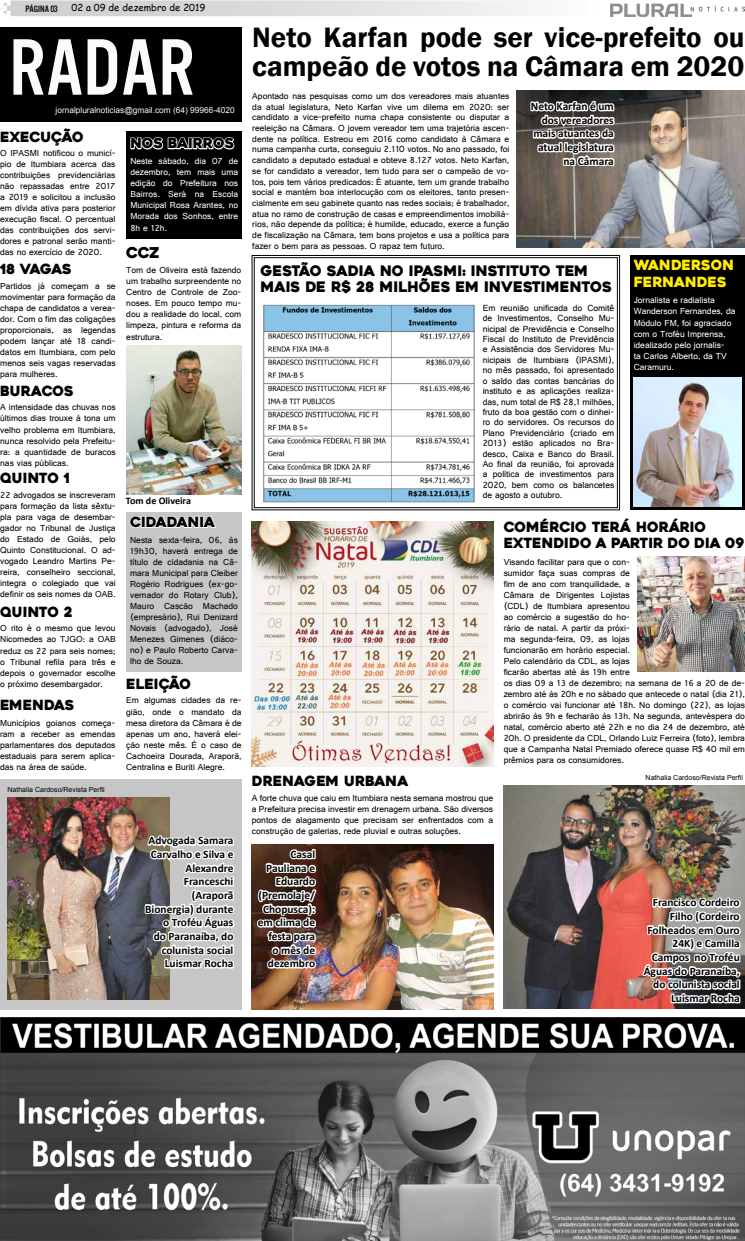
<style>
.page{position:relative;width:745px;height:1241px;background:#fff}
.page>*{position:absolute;margin:0;border:0;box-sizing:border-box;transform-origin:0 0}
.t1{font:83.12px "U.S.101";color:#fbfbfb}
.t2{font:600 28.88px/28.9px "Franklin Gothic";color:#000}
.t3{font:14.88px "Heavitas";color:#000}
.t4{font:14.44px/16.6px "Heavitas";color:#000}
.t5{font:14px/16.8px "Heavitas";color:#000}
.t6{font:14px/16.8px "Heavitas";color:#ffed00}
.t7{font:14px "Heavitas";letter-spacing:-.02em;color:#000}
.t8{font:700 11.38px/13.7px "Calibri";color:#000;text-align:right}
.t9{font:700 10.06px "Calibri";color:#000}
.t10{font:9.62px "Comic Sans MS";color:#000}
.t11{font:9.62px "U.S.101";color:#000}
.t12{font:9.36px/10.4px "Gautami";color:#000;text-align:justify}
.t13{font:9.19px/11px "Gautami";color:#000;text-align:justify}
.t14{font:9.19px/11px "Gautami";color:#fff;text-align:justify}
.t15{font:8.31px "Arial";color:#f8f8f8}
.t16{font:7px "Arial";color:#000}
</style>
<div class="page">
<img style="left:516px;top:91px;width:228px;height:157px">
<svg style="left:251px;top:255px;width:368px;height:255px"></svg>
<div style="left:254px;top:257px;width:363px;height:251px;border:1px solid #000"></div>
<img style="left:610px;top:3px;width:134px;height:14px">
<svg style="left:3px;top:0;width:521px;height:16px;background:#dedede"></svg>
<div style="left:126px;top:131px;width:116px;height:108px;background:#000"></div>
<div style="left:1px;top:27px;width:241px;height:95px;background:#000"></div>
<svg style="left:130px;top:137px;width:105px;height:13px"></svg>
<div style="left:629px;top:255px;width:115px;height:255px;background:#000"></div>
<img style="left:0;top:1017px;width:744px;height:223px">
<div style="left:126px;top:511px;width:115px;height:160px;background:#c6c6c6"></div>
<svg style="left:128px;top:511px;width:89px;height:18px"></svg>
<div style="left:0;top:779px;width:241px;height:230px;background:#c6c6c6"></div>
<img style="left:261px;top:302px;width:214px;height:201px">
<img style="left:7px;top:797px;width:162px;height:201px">
<svg style="left:140px;top:821px;width:95px;height:149px"></svg>
<img style="left:126px;top:345px;width:115px;height:149px">
<svg style="left:527px;top:90px;width:89px;height:78px"></svg>
<img style="left:633px;top:377px;width:107px;height:129px">
<img style="left:252px;top:521px;width:241px;height:244px">
<img style="left:637px;top:556px;width:107px;height:115px">
<img style="left:503px;top:785px;width:241px;height:223px">
<img style="left:640px;top:895px;width:102px;height:110px">
<img style="left:252px;top:844px;width:241px;height:165px">
<img style="left:255px;top:846px;width:63px;height:124px">
<p class="t11" style="left:25px;top:3px;width:34px">PÁGINA 03</p>
<p class="t10" style="left:71px;top:1px;width:135px">02 a 09 de dezembro de 2019</p>
<h1 class="t1" style="left:9px;top:23px;width:187px">RADAR</h1>
<p class="t15" style="left:55px;top:105px;width:180px">jornalpluralnoticias@gmail.com (64) 99966-4020</p>
<h3 class="t5" style="left:130px;top:135px;width:105px">NOS BAIRROS</h3>
<p class="t14" style="left:130px;top:156px;width:109px">Neste sábado, dia 07 de dezembro, tem mais uma edição do Prefeitura nos Bairros. Será na Escola Municipal Rosa Arantes, no Morada dos Sonhos, entre 8h e 12h.</p>
<h3 class="t7" style="left:0;top:128px;width:85px">EXECUÇÃO</h3>
<p class="t13" style="left:0;top:147px;width:117px">O IPASMI notificou o municí&shy;pio de Itumbiara acerca das contribuições previdenciárias não repassadas entre 2017 a 2019 e solicitou a inclusão em dívida ativa para posterior execução fiscal. O percentual das contribuições dos servi&shy;dores e patronal serão manti&shy;das no exercício de 2020.</p>
<h3 class="t3" style="left:126px;top:244px;width:35px">CCZ</h3>
<p class="t13" style="left:126px;top:264px;width:116px">Tom de Oliveira está fazendo um trabalho surpreendente no Centro de Controle de Zoo&shy;noses. Em pouco tempo mu&shy;dou a realidade do local, com limpeza, pintura e reforma da estrutura.</p>
<h3 class="t5" style="left:0;top:261px;width:73px">18 VAGAS</h3>
<p class="t13" style="left:0;top:280px;width:117px">Partidos já começam a se movimentar para formação da chapa de candidatos a verea&shy;dor. Com o fim das coligações proporcionais, as legendas podem lançar até 18 candi&shy;datos em Itumbiara, com pelo menos seis vagas reservadas para mulheres.</p>
<h3 class="t5" style="left:0;top:382px;width:75px">BURACOS</h3>
<p class="t13" style="left:0;top:401px;width:117px">A intensidade das chuvas nos últimos dias trouxe à tona um velho problema em Itumbiara, nunca resolvido pela Prefeitu&shy;ra: a quantidade de buracos nas vias públicas.</p>
<h3 class="t5" style="left:0;top:470px;width:71px">QUINTO 1</h3>
<p class="t13" style="left:0;top:489px;width:117px">22 advogados se inscreveram para formação da lista sêxtu&shy;pla para vaga de desembar&shy;gador no Tribunal de Justiça do Estado de Goiás, pelo Quinto Constitucional. O ad&shy;vogado Leandro Martins Pe&shy;reira, conselheiro seccional, integra o colegiado que vai definir os seis nomes da OAB.</p>
<h3 class="t5" style="left:0;top:603px;width:74px">QUINTO 2</h3>
<p class="t13" style="left:0;top:622px;width:117px">O rito é o mesmo que levou Nicomedes ao TJGO: a OAB reduz os 22 para seis nomes; o Tribunal refila para três e depois o governador escolhe o próximo desembargador.</p>
<h3 class="t5" style="left:0;top:696px;width:76px">EMENDAS</h3>
<p class="t13" style="left:0;top:716px;width:117px">Municípios goianos começa&shy;ram a receber as emendas parlamentares dos deputados estaduais para serem aplica&shy;das na área de saúde.</p>
<p class="t16" style="left:7px;top:784px;width:99px">Nathalia Cardoso/Revista Perfil</p>
<p class="t9" style="left:126px;top:494px;width:67px">Tom de Oliveira</p>
<h3 class="t5" style="left:130px;top:513px;width:86px">CIDADANIA</h3>
<p class="t13" style="left:130px;top:534px;width:109px">Nesta sexta-feira, 06, às 19h30, haverá entrega de título de cidadania na Câ&shy;mara Municipal para Cleiber Rogério Rodrigues (ex-go&shy;vernador do Rotary Club), Mauro Cascão Machado (empresário), Rui Denizard Novais (advogado), José Menezes Gimenes (diáco&shy;no) e Paulo Roberto Carva&shy;lho de Souza.</p>
<h3 class="t5" style="left:126px;top:675px;width:66px">ELEIÇÃO</h3>
<p class="t13" style="left:126px;top:694px;width:117px">Em algumas cidades da re&shy;gião, onde o mandato da mesa diretora da Câmara é de apenas um ano, haverá elei&shy;ção neste mês. É o caso de Cachoeira Dourada, Araporã, Centralina e Buriti Alegre.</p>
<p class="t8" style="left:145px;top:833px;width:90px">Advogada Samara<br>Carvalho e Silva e<br>Alexandre<br>Franceschi (Araporã<br>Bionergia) durante o Troféu Águas<br>do Paranaíba, do colunista social<br>Luismar Rocha</p>
<h2 class="t2" style="left:252px;top:23px;width:493px">Neto Karfan pode ser vice-prefeito ou campeão de votos na Câmara em 2020</h2>
<p class="t13" style="left:252px;top:91px;width:258px;line-height:10.7px">Apontado nas pesquisas como um dos vereadores mais atuantes da atual legislatura, Neto Karfan vive um dilema em 2020: ser candidato a vice-prefeito numa chapa consistente ou disputar a reeleição na Câmara. O jovem vereador tem uma trajetória ascen&shy;dente na política. Estreou em 2016 como candidato à Câmara e numa campanha curta, conseguiu 2.110 votos. No ano passado, foi candidato a deputado estadual e obteve 8.127 votos. Neto Karfan, se for candidato a vereador, tem tudo para ser o campeão de vo&shy;tos, pois tem vários predicados: É atuante, tem um grande trabalho social e mantém boa interlocução com os eleitores, tanto presen&shy;cialmente em seu gabinete quanto nas redes sociais; é trabalhador, atua no ramo de construção de casas e empreendimentos imobiliá&shy;rios, não depende da política; é humilde, educado, exerce a função de fiscalização na Câmara, tem bons projetos e usa a política para fazer o bem para as pessoas. O rapaz tem futuro.</p>
<p class="t8" style="left:530px;top:99px;width:84px">Neto Karfan é um dos vereadores mais atuantes da atual legislatura na Câmara</p>
<h3 class="t4" style="left:260px;top:262px;width:353px">GESTÃO SADIA NO IPASMI: INSTITUTO TEM<br>MAIS DE R$ 28 MILHÕES EM INVESTIMENTOS</h3>
<p class="t12" style="left:482px;top:302px;width:133px">Em reunião unificada do Comitê de Investimentos, Conselho Mu&shy;nicipal de Previdência e Conselho Fiscal do Instituto de Previdência e Assistência dos Servidores Mu&shy;nicipais de Itumbiara (IPASMI), no mês passado, foi apresentado o saldo das contas bancárias do instituto e as aplicações realiza&shy;das, num total de R$ 28,1 milhões, fruto da boa gestão com o dinhei&shy;ro do servidores. Os recursos do Plano Previdenciário (criado em 2013) estão aplicados no Bra&shy;desco, Caixa e Banco do Brasil.<br>Ao final da reunião, foi aprovada a política de investimentos para 2020, bem como os balancetes de agosto a outubro.</p>
<h3 class="t6" style="left:633px;top:256px;width:102px">WANDERSON<br>FERNANDES</h3>
<p class="t14" style="left:633px;top:295px;width:103px;text-align:left">Jornalista e radialista<br>Wanderson Fernandes, da<br>Módulo FM, foi agraciado com o Troféu Imprensa, idealizado pelo jornalis-<br>ta Carlos Alberto, da TV<br>Caramuru.</p>
<h3 class="t5" style="left:252px;top:772px;width:158px">DRENAGEM URBANA</h3>
<p class="t13" style="left:252px;top:791px;width:243px">A forte chuva que caiu em Itumbiara nesta semana mostrou que a Prefeitura precisa investir em drenagem urbana. São diversos pontos de alagamento que precisam ser enfrentados com a construção de galerias, rede pluvial e outras soluções.</p>
<p class="t8" style="left:258px;top:847px;width:59px">Casal<br>Pauliana e<br>Eduardo (Premolaje/<br>Chopusca): em clima de festa para<br>o mês de dezembro</p>
<h3 class="t5" style="left:503px;top:518px;width:242px">COMÉRCIO TERÁ HORÁRIO<br>EXTENDIDO A PARTIR DO DIA 09</h3>
<p class="t13" style="left:503px;top:556px;width:243px;text-align:left">Visando facilitar para que o con-<br>sumidor faça suas compras de<br>fim de ano com tranquilidade, a<br>Câmara de Dirigentes Lojistas<br>(CDL) de Itumbiara apresentou<br>ao comércio a sugestão do ho-<br>rário de natal. A partir da próxi-<br>ma segunda-feira, 09, as lojas<br>funcionarão em horário especial.<br>Pelo calendário da CDL, as lojas<br>ficarão abertas até às 19h entre<br>os dias 09 a 13 de dezembro; na semana de 16 a 20 de de&shy;zembro até às 20h e no sábado que antecede o natal (dia 21), o comércio vai funcionar até 18h. No domingo (22), as lojas abrirão às 9h e fecharão às 13h. Na segunda, antevéspera do natal, comércio aberto até 22h e no dia 24 de dezembro, até 20h. O presidente da CDL, Orlando Luiz Ferreira (foto), lembra que a Campanha Natal Premiado oferece quase R$ 40 mil em prêmios para os consumidores.</p>
<p class="t16" style="left:645px;top:773px;width:99px">Nathalia Cardoso/Revista Perfil</p>
<p class="t8" style="left:643px;top:895px;width:97px">Francisco Cordeiro<br>Filho (Cordeiro<br>Folheados em Ouro<br>24K) e Camilla<br>Campos no Troféu<br>Águas do Paranaíba, do colunista social<br>Luismar Rocha</p>
</div>
